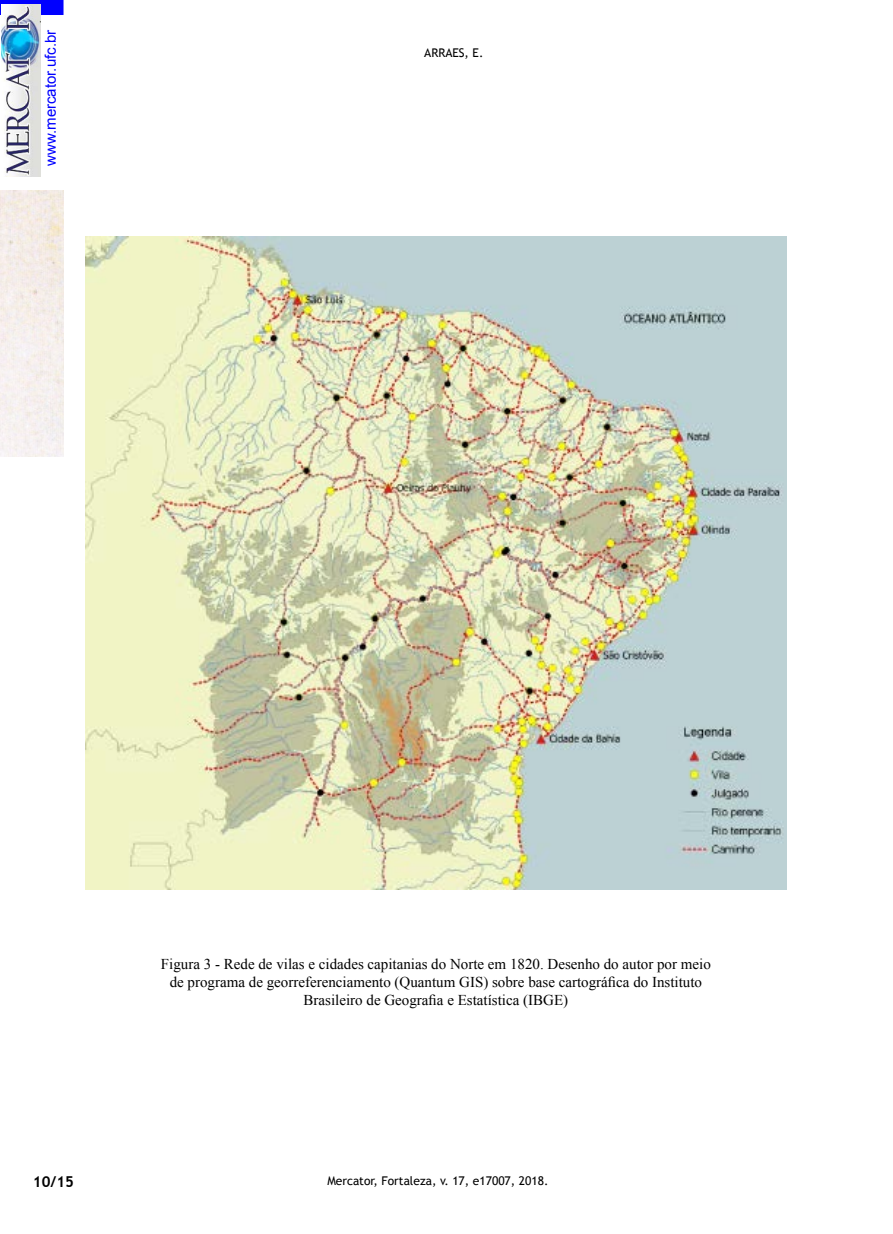
<style>
.page{position:relative;width:893px;height:1234px;background:#fff}
.page>*{position:absolute;margin:0;border:0;box-sizing:border-box;transform-origin:0 0}
.t1{font:15px/18px "Times New Roman";color:#000;text-align:center}
.t2{font:15px "Arial";color:#00f}
.t3{font:700 15px "Trebuchet MS";color:#000}
.t4{font:12px "Trebuchet MS";color:#000}
</style>
<div class="page">
<img style="left:0;top:190px;width:64px;height:266px">
<div style="left:0;top:0;width:64px;height:15px;background:#00f"></div>
<img style="left:1px;top:4px;width:39px;height:173px">
<img style="left:85px;top:236px;width:702px;height:653px">
<p class="t2" style="left:41px;top:166px;width:138px;rotate:-90deg">www.mercator.ufc.br</p>
<p class="t4" style="left:424px;top:45px;width:61px">ARRAES, E.</p>
<p class="t1" style="left:161px;top:954px;width:551px">Figura 3 - Rede de vilas e cidades capitanias do Norte em 1820. Desenho do autor por meio de programa de georreferenciamento (Quantum GIS) sobre base cartográfica do Instituto<br>Brasileiro de Geografia e Estatística (IBGE)</p>
<p class="t3" style="left:33px;top:1172px;width:43px">10/15</p>
<p class="t4" style="left:327px;top:1173px;width:223px">Mercator, Fortaleza, v. 17, e17007, 2018.</p>
</div>
